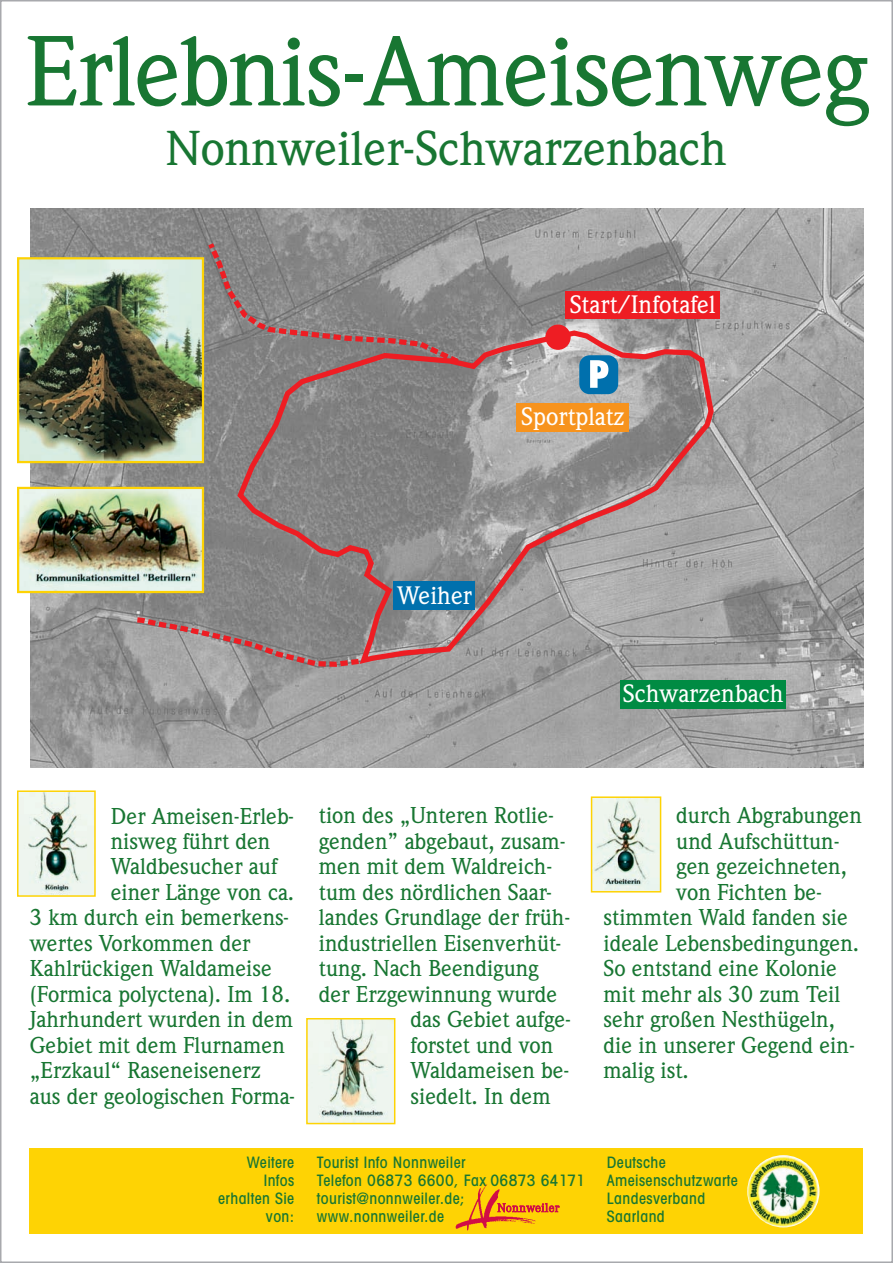
<style>
.page{position:relative;width:893px;height:1263px;background:#fff}
.page>*{position:absolute;margin:0;border:0;box-sizing:border-box;transform-origin:0 0}
.t1{font:500 97.5px "Weidemann";letter-spacing:-.02em;color:#187632}
.t2{font:500 48px "Weidemann";color:#187632}
.t3{font:500 24.75px "Weidemann";color:#fff}
.t4{font:500 22.5px "Weidemann";color:#187632}
.t5{font:500 condensed 15.75px/18px "Avant Garde";letter-spacing:.025em;color:#187632}
</style>
<div class="page">
<img style="left:31px;top:209px;width:832px;height:559px">
<svg style="left:234px;top:328px;width:482px;height:339px;background:#999090"></svg>
<svg style="left:129px;top:614px;width:235px;height:55px;background:#988a8b"></svg>
<svg style="left:204px;top:237px;width:260px;height:131px;background:#8e8484"></svg>
<div style="left:545px;top:325px;width:26px;height:25px;background:#ee1d23;border-radius:50%"></div>
<div style="left:517px;top:403px;width:112px;height:28px;background:#f7931d"></div>
<div style="left:393px;top:581px;width:82px;height:28px;background:#0070ad"></div>
<div style="left:620px;top:680px;width:166px;height:28px;background:#008b43"></div>
<div style="left:565px;top:291px;width:155px;height:28px;background:#ee1d23"></div>
<div style="left:579px;top:355px;width:39px;height:39px;background:#0070ad;border-radius:10px"></div>
<svg style="left:590px;top:360px;width:18px;height:28px"></svg>
<div style="left:30px;top:1148px;width:833px;height:85px;background:#fed304"></div>
<img style="left:20px;top:793px;width:73px;height:101px">
<div style="left:17px;top:790px;width:79px;height:107px;border:2px solid #fed304"></div>
<img style="left:20px;top:260px;width:181px;height:200px">
<div style="left:17px;top:257px;width:187px;height:206px;border:2px solid #fed304"></div>
<img style="left:20px;top:490px;width:181px;height:100px">
<div style="left:17px;top:487px;width:187px;height:106px;border:2px solid #fed304"></div>
<img style="left:309px;top:1021px;width:83px;height:100px">
<div style="left:306px;top:1018px;width:89px;height:106px;border:2px solid #fed304"></div>
<img style="left:594px;top:799px;width:64px;height:90px">
<div style="left:591px;top:796px;width:70px;height:96px;border:2px solid #fed304"></div>
<img style="left:747px;top:1155px;width:72px;height:72px;border-radius:50%">
<img style="left:452px;top:1184px;width:88px;height:50px">
<svg style="left:498px;top:1203px;width:61px;height:9px"></svg>
<h1 class="t1" style="left:25px;top:36px;width:845px">Erlebnis-Ameisenweg</h1>
<h2 class="t2" style="left:166px;top:131px;width:562px">Nonnweiler-Schwarzenbach</h2>
<p class="t3" style="left:570px;top:296px;width:147px">Start/Infotafel</p>
<p class="t3" style="left:521px;top:407px;width:105px">Sportplatz</p>
<p class="t3" style="left:397px;top:586px;width:77px">Weiher</p>
<p class="t3" style="left:623px;top:684px;width:162px">Schwarzenbach</p>
<p class="t4" style="left:111px;top:807px;width:185px">Der Ameisen-Erleb -</p>
<p class="t4" style="left:111px;top:833px;width:161px">nis weg führt den</p>
<p class="t4" style="left:111px;top:858px;width:168px">Wald be sucher auf</p>
<p class="t4" style="left:111px;top:884px;width:185px">ei ner Länge von ca.</p>
<p class="t4" style="left:30px;top:909px;width:261px">3 km durch ein bemerkens-</p>
<p class="t4" style="left:30px;top:935px;width:222px">wertes Vor kommen der</p>
<p class="t4" style="left:30px;top:960px;width:244px">Kahl rücki gen Waldameise</p>
<p class="t4" style="left:30px;top:986px;width:262px">(Formica polyctena). Im 18.</p>
<p class="t4" style="left:30px;top:1011px;width:265px">Jahrhun dert wurden in dem</p>
<p class="t4" style="left:30px;top:1037px;width:257px">Ge biet mit dem Flurnamen</p>
<p class="t4" style="left:30px;top:1062px;width:233px">„Erz kaul“ Raseneisenerz</p>
<p class="t4" style="left:30px;top:1088px;width:267px">aus der geologischen For ma-</p>
<p class="t5" style="left:218px;top:1155px;width:78px;text-align:right">Weitere<br>Infos erhalten Sie von:</p>
<p class="t4" style="left:319px;top:807px;width:237px">tion des „Unteren Rotlie-</p>
<p class="t4" style="left:319px;top:833px;width:248px">gen den” abgebaut, zu sam-</p>
<p class="t4" style="left:319px;top:858px;width:235px">men mit dem Waldreich-</p>
<p class="t4" style="left:319px;top:884px;width:235px">tum des nördlichen Saar-</p>
<p class="t4" style="left:319px;top:909px;width:253px">landes Grundlage der früh-</p>
<p class="t4" style="left:319px;top:935px;width:244px">industriellen Eisen ver hüt-</p>
<p class="t4" style="left:319px;top:960px;width:221px">tung. Nach Beendigung</p>
<p class="t4" style="left:319px;top:986px;width:240px">der Erzgewinnung wur de</p>
<p class="t4" style="left:410px;top:1011px;width:162px">das Gebiet aufge-</p>
<p class="t4" style="left:410px;top:1037px;width:144px">forstet und von</p>
<p class="t4" style="left:410px;top:1062px;width:160px">Wald ameisen be-</p>
<p class="t4" style="left:410px;top:1088px;width:142px">siedelt. In dem</p>
<p class="t5" style="left:317px;top:1155px;width:270px">Tourist Info Nonnweiler<br>Telefon 06873 6600, Fax 06873 64171 tourist@nonnweiler.de; www.nonnweiler.de</p>
<p class="t4" style="left:676px;top:807px;width:187px">durch Ab gra bungen</p>
<p class="t4" style="left:676px;top:833px;width:165px">und Aufschüt tun-</p>
<p class="t4" style="left:676px;top:858px;width:172px">gen gezeich neten,</p>
<p class="t4" style="left:676px;top:884px;width:147px">von Fichten be-</p>
<p class="t4" style="left:604px;top:909px;width:246px">stimmten Wald fanden sie</p>
<p class="t4" style="left:604px;top:935px;width:257px">ideale Le bens bedingungen.</p>
<p class="t4" style="left:604px;top:960px;width:235px">So entstand eine Kolonie</p>
<p class="t4" style="left:604px;top:986px;width:238px">mit mehr als 30 zum Teil</p>
<p class="t4" style="left:604px;top:1011px;width:233px">sehr großen Nesthügeln,</p>
<p class="t4" style="left:604px;top:1037px;width:253px">die in unserer Gegend ein-</p>
<p class="t4" style="left:604px;top:1062px;width:87px">malig ist.</p>
<p class="t5" style="left:607px;top:1155px;width:132px">Deutsche<br>Ameisenschutzwarte<br>Landes verband<br>Saarland</p>
</div>
